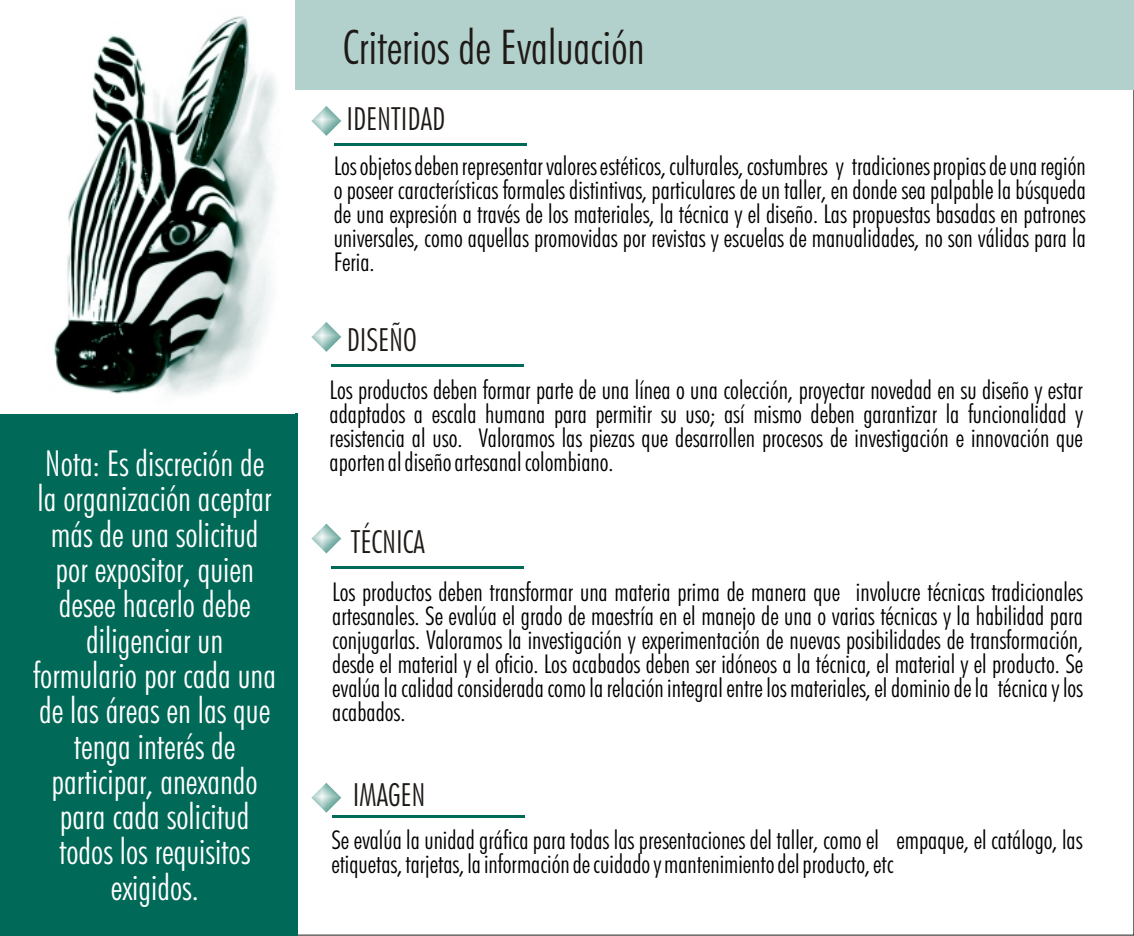
<style>
.page{position:relative;width:1134px;height:936px;background:#fff}
.page>*{position:absolute;margin:0;border:0;box-sizing:border-box;transform-origin:0 0}
.t1{font:48px "Futura Lt Cn BT";color:#1f1a17}
.t2{font:36px/35.4px "Futura Lt Cn BT";color:#fff;text-align:center}
.t3{font:32px "Futura Lt Cn BT";color:#1f1a17}
.t4{font:26px/24px "Futura Lt Cn BT";color:#000;text-align:justify}
</style>
<div class="page">
<hr style="left:334px;top:143px;width:193px;height:2px;background:#006957">
<hr style="left:331px;top:365px;width:193px;height:2px;background:#006957">
<hr style="left:331px;top:567px;width:193px;height:2px;background:#006957">
<hr style="left:332px;top:815px;width:193px;height:2px;background:#006957">
<div style="left:0;top:413px;width:297px;height:523px;background:#006957"></div>
<div style="left:295px;top:0;width:839px;height:90px;background:#b3d1cc"></div>
<svg style="left:311px;top:106px;width:30px;height:30px"></svg>
<svg style="left:311px;top:322px;width:30px;height:30px"></svg>
<svg style="left:311px;top:524px;width:30px;height:29px"></svg>
<svg style="left:311px;top:783px;width:30px;height:30px"></svg>
<img style="left:53px;top:16px;width:223px;height:379px">
<p class="t2" style="left:33px;top:449px;width:244px">Nota: Es discreción de la organización aceptar más de una solicitud por expositor, quien desee hacerlo debe diligenciar un formulario por cada una de las áreas en las que tenga interés de participar, anexando para cada solicitud todos los requisitos exigidos.</p>
<h1 class="t1" style="left:343px;top:28px;width:303px">Criterios de Evaluación</h1>
<p class="t3" style="left:346px;top:106px;width:100px">IDENTIDAD</p>
<p class="t4" style="left:334px;top:156px;width:754px">Los objetos deben representar valores estéticos, culturales, costumbres y tradiciones propias de una región o poseer características formales distintivas, particulares de un taller, en donde sea palpable la búsqueda de una expresión a través de los materiales, la técnica y el diseño. Las propuestas basadas en patrones universales, como aquellas promovidas por revistas y escuelas de manualidades, no son válidas para la Feria.</p>
<p class="t3" style="left:347px;top:327px;width:72px">DISEÑO</p>
<p class="t4" style="left:330px;top:380px;width:755px">Los productos deben formar parte de una línea o una colección, proyectar novedad en su diseño y estar adaptados a escala humana para permitir su uso; así mismo deben garantizar la funcionalidad y resistencia al uso. Valoramos las piezas que desarrollen procesos de investigación e innovación que aporten al diseño artesanal colombiano.</p>
<p class="t3" style="left:351px;top:528px;width:76px">TÉCNICA</p>
<p class="t4" style="left:332px;top:582px;width:752px">Los productos deben transformar una materia prima de manera que involucre técnicas tradicionales artesanales. Se evalúa el grado de maestría en el manejo de una o varias técnicas y la habilidad para conjugarlas. Valoramos la investigación y experimentación de nuevas posibilidades de transformación, desde el material y el oficio. Los acabados deben ser idóneos a la técnica, el material y el producto. Se evalúa la calidad considerada como la relación integral entre los materiales, el dominio de la técnica y los acabados.</p>
<p class="t3" style="left:353px;top:782px;width:74px">IMAGEN</p>
<p class="t4" style="left:331px;top:830px;width:753px">Se evalúa la unidad gráfica para todas las presentaciones del taller, como el empaque, el catálogo, las etiquetas, tarjetas, la información de cuidado y mantenimiento del producto, etc</p>
</div>
